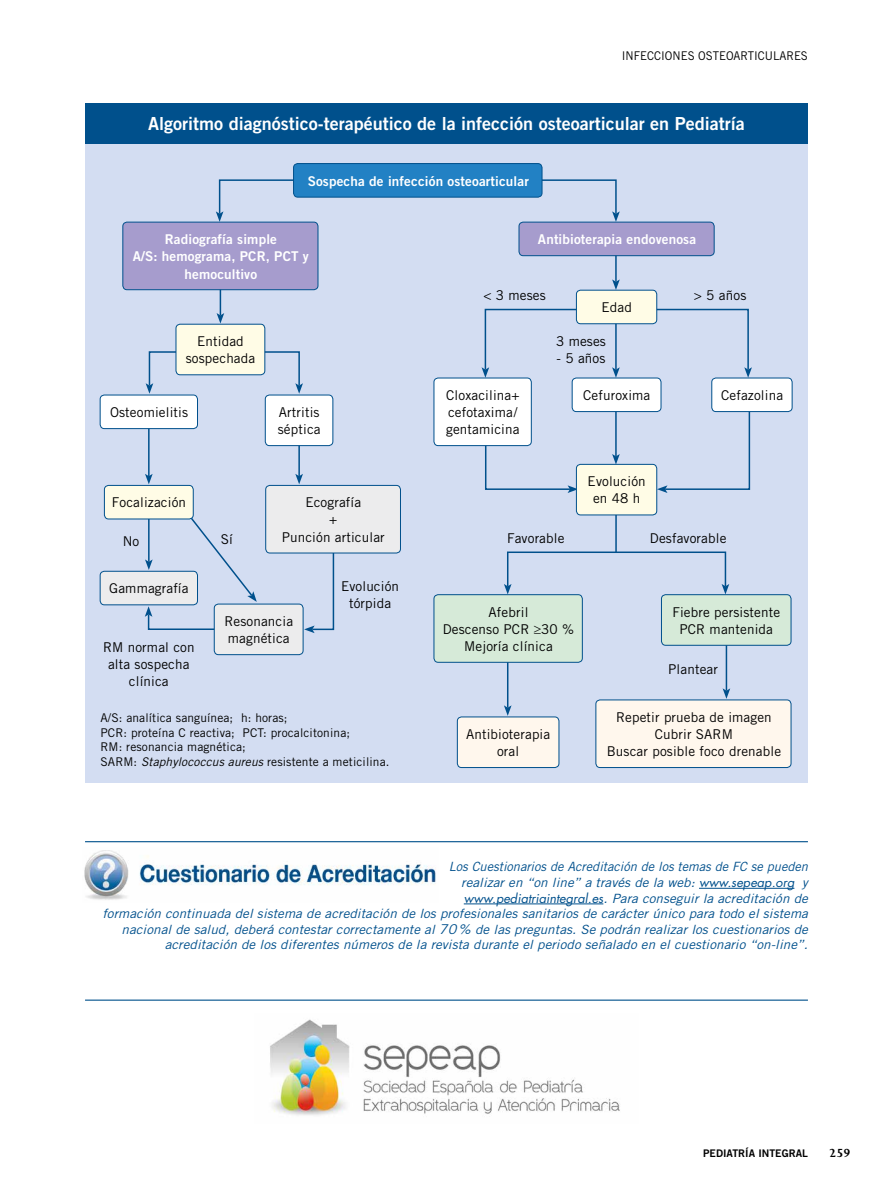
<style>
.page{position:relative;width:893px;height:1191px;background:#fff}
.page>*{position:absolute;margin:0;border:0;box-sizing:border-box;transform-origin:0 0}
.t1{font:18px "Trade Gothic Bold Two";color:#fff}
.t2{font:13.5px/17.2px "Trade Gothic";letter-spacing:.01em;color:#000;text-align:center}
.t3{font:13.5px/17.2px "Trade Gothic Bold Two";letter-spacing:.01em;color:#fff;text-align:center}
.t4{font:700 13.5px "Joanna MT Std";color:#000}
.t5{font:italic 12.75px/15.6px "Trade Gothic";letter-spacing:.005em;color:#00508c;text-align:right}
.t6{font:12px/14.4px "Trade Gothic";letter-spacing:.01em;color:#000}
.t7{font:12px "Trade Gothic";letter-spacing:.01em;color:#000;scale:.95 1}
.t8{font:10.5px "Trade Gothic Bold Two";color:#000}
.s1{font-style:italic}
.s2{font-family:"Futura"}
.s3{font-size:13.5px}
</style>
<div class="page">
<div style="left:85px;top:140px;width:723px;height:642px;background:#d3ddf2"></div>
<div style="left:85px;top:103px;width:723px;height:40px;background:#00508c"></div>
<hr style="left:220px;top:282px;width:1px;height:33px;background:#00508c">
<svg style="left:217px;top:313px;width:7px;height:10px"></svg>
<hr style="left:615px;top:249px;width:2px;height:33px;background:#00508c">
<svg style="left:612px;top:279px;width:8px;height:11px"></svg>
<hr style="left:615px;top:316px;width:2px;height:53px;background:#00508c">
<svg style="left:612px;top:370px;width:8px;height:8px"></svg>
<hr style="left:615px;top:402px;width:2px;height:54px;background:#00508c">
<svg style="left:612px;top:454px;width:8px;height:10px"></svg>
<hr style="left:507px;top:654px;width:1px;height:53px;background:#00508c">
<svg style="left:504px;top:705px;width:8px;height:11px"></svg>
<hr style="left:726px;top:637px;width:1px;height:53px;background:#00508c">
<svg style="left:723px;top:688px;width:7px;height:11px"></svg>
<hr style="left:298px;top:443px;width:2px;height:33px;background:#00508c">
<svg style="left:295px;top:474px;width:8px;height:10px"></svg>
<hr style="left:148px;top:425px;width:2px;height:51px;background:#00508c">
<svg style="left:145px;top:474px;width:8px;height:10px"></svg>
<hr style="left:148px;top:508px;width:2px;height:54px;background:#00508c">
<svg style="left:145px;top:559px;width:8px;height:11px"></svg>
<svg style="left:216px;top:211px;width:7px;height:11px"></svg>
<svg style="left:612px;top:211px;width:8px;height:11px"></svg>
<div style="left:149px;top:351px;width:151px;height:35px;border:2px solid #00508c"></div>
<svg style="left:146px;top:383px;width:7px;height:11px"></svg>
<svg style="left:295px;top:383px;width:8px;height:11px"></svg>
<div style="left:485px;top:309px;width:264px;height:61px;border:2px solid #00508c"></div>
<svg style="left:482px;top:367px;width:7px;height:11px"></svg>
<svg style="left:744px;top:367px;width:8px;height:11px"></svg>
<svg style="left:304px;top:553px;width:31px;height:80px"></svg>
<svg style="left:657px;top:396px;width:96px;height:97px"></svg>
<svg style="left:482px;top:428px;width:96px;height:65px"></svg>
<div style="left:148px;top:614px;width:110px;height:16px;border:2px solid #00508c"></div>
<svg style="left:188px;top:514px;width:73px;height:103px"></svg>
<svg style="left:145px;top:606px;width:7px;height:11px"></svg>
<div style="left:507px;top:551px;width:219px;height:36px;border:2px solid #00508c"></div>
<svg style="left:504px;top:584px;width:8px;height:10px"></svg>
<svg style="left:722px;top:584px;width:7px;height:10px"></svg>
<hr style="left:615px;top:486px;width:2px;height:66px;background:#00508c">
<div style="left:294px;top:164px;width:248px;height:33px;background:#2281c4;border-radius:4px"></div>
<div style="left:293px;top:163px;width:249px;height:34px;border:1px solid #00508c;border-radius:4px"></div>
<div style="left:596px;top:700px;width:195px;height:67px;background:#fff7ed;border-radius:4px"></div>
<div style="left:596px;top:699px;width:195px;height:68px;border:1px solid #00508c;border-radius:4px"></div>
<div style="left:457px;top:717px;width:102px;height:50px;background:#fff7ed;border-radius:4px"></div>
<div style="left:457px;top:716px;width:102px;height:51px;border:1px solid #00508c;border-radius:4px"></div>
<div style="left:100px;top:395px;width:97px;height:33px;background:#fff;border-radius:4px"></div>
<div style="left:100px;top:395px;width:98px;height:34px;border:1px solid #00508c;border-radius:4px"></div>
<div style="left:572px;top:378px;width:89px;height:33px;background:#fff;border-radius:4px"></div>
<div style="left:572px;top:378px;width:89px;height:34px;border:1px solid #00508c;border-radius:4px"></div>
<div style="left:712px;top:378px;width:80px;height:33px;background:#fff;border-radius:4px"></div>
<div style="left:711px;top:378px;width:81px;height:34px;border:1px solid #00508c;border-radius:4px"></div>
<div style="left:265px;top:395px;width:68px;height:50px;background:#fff;border-radius:4px"></div>
<div style="left:265px;top:395px;width:68px;height:51px;border:1px solid #00508c;border-radius:4px"></div>
<div style="left:434px;top:378px;width:97px;height:67px;background:#fff;border-radius:4px"></div>
<div style="left:434px;top:378px;width:97px;height:68px;border:1px solid #00508c;border-radius:4px"></div>
<div style="left:100px;top:571px;width:97px;height:34px;background:#ececed;border-radius:4px"></div>
<div style="left:100px;top:571px;width:98px;height:34px;border:1px solid #00508c;border-radius:4px"></div>
<div style="left:214px;top:604px;width:89px;height:50px;background:#ececed;border-radius:4px"></div>
<div style="left:214px;top:604px;width:89px;height:51px;border:1px solid #00508c;border-radius:4px"></div>
<div style="left:266px;top:485px;width:134px;height:68px;background:#ececed;border-radius:4px"></div>
<div style="left:265px;top:485px;width:136px;height:68px;border:1px solid #00508c;border-radius:4px"></div>
<div style="left:434px;top:594px;width:148px;height:68px;background:#d6ead8;border-radius:4px"></div>
<div style="left:434px;top:594px;width:149px;height:68px;border:1px solid #00508c;border-radius:4px"></div>
<div style="left:661px;top:594px;width:130px;height:51px;background:#d6ead8;border-radius:4px"></div>
<div style="left:661px;top:594px;width:130px;height:51px;border:1px solid #00508c;border-radius:4px"></div>
<div style="left:176px;top:324px;width:89px;height:51px;background:#fffce6;border-radius:4px"></div>
<div style="left:176px;top:324px;width:89px;height:51px;border:1px solid #00508c;border-radius:4px"></div>
<div style="left:576px;top:290px;width:81px;height:34px;background:#fffce6;border-radius:4px"></div>
<div style="left:576px;top:290px;width:81px;height:34px;border:1px solid #00508c;border-radius:4px"></div>
<div style="left:576px;top:464px;width:81px;height:51px;background:#fffce6;border-radius:4px"></div>
<div style="left:576px;top:464px;width:81px;height:51px;border:1px solid #00508c;border-radius:4px"></div>
<div style="left:104px;top:485px;width:89px;height:34px;background:#fffce6;border-radius:4px"></div>
<div style="left:104px;top:485px;width:89px;height:34px;border:1px solid #00508c;border-radius:4px"></div>
<div style="left:123px;top:222px;width:195px;height:68px;background:#a69ccd;border-radius:4px"></div>
<div style="left:123px;top:222px;width:195px;height:68px;border:1px solid #00508c;border-radius:4px"></div>
<div style="left:519px;top:222px;width:195px;height:34px;background:#a69ccd;border-radius:4px"></div>
<div style="left:519px;top:222px;width:195px;height:34px;border:1px solid #00508c;border-radius:4px"></div>
<hr style="left:85px;top:999px;width:723px;height:1px;background:#00508c">
<img style="left:270px;top:1019px;width:350px;height:96px">
<hr style="left:699px;top:888px;width:95px;height:1px;background:#00508c">
<hr style="left:464px;top:903px;width:139px;height:1px;background:#00508c">
<img style="left:84px;top:850px;width:352px;height:50px">
<hr style="left:85px;top:841px;width:723px;height:1px;background:#00508c">
<p class="t7" style="left:622px;top:49px;width:197px">Infecci ones osteoarti culares</p>
<h1 class="t1" style="left:148px;top:113px;width:598px">Algoritmo diagnóstico-terapéutico de la infección osteoarticular en Pediatría</h1>
<p class="t3" style="left:308px;top:172px;width:223px">Sospecha de infección osteoarticular</p>
<p class="t3" style="left:133px;top:230px;width:178px">Radiografía simple<br>A/S: hemograma, PCR, PCT y hemocultivo</p>
<p class="t3" style="left:538px;top:231px;width:160px">Antibioterapia endovenosa</p>
<p class="t2" style="left:483px;top:286px;width:64px">&lt; 3 meses</p>
<p class="t2" style="left:694px;top:286px;width:54px">&gt; 5 años</p>
<p class="t2" style="left:186px;top:332px;width:71px">Entidad sospechada</p>
<p class="t2" style="left:110px;top:403px;width:80px">Osteomielitis</p>
<p class="t2" style="left:278px;top:403px;width:44px;text-align:left">Artritis séptica</p>
<p class="t2" style="left:112px;top:494px;width:76px">Focalización</p>
<p class="t2" style="left:305px;top:493px;width:57px">Ecografía +</p>
<p class="t2" style="left:123px;top:532px;width:18px">No</p>
<p class="t2" style="left:221px;top:530px;width:14px">Sí</p>
<p class="t2" style="left:282px;top:528px;width:105px">Punción articular</p>
<p class="t2" style="left:109px;top:579px;width:81px">Gammagrafía</p>
<p class="t2" style="left:341px;top:577px;width:60px">Evolución tórpida</p>
<p class="t2" style="left:224px;top:612px;width:70px;text-align:left">Resonancia magnética</p>
<p class="t2" style="left:103px;top:638px;width:93px">RM normal con alta sospecha clínica</p>
<p class="t6" style="left:100px;top:711px;width:291px">A/S: analítica sanguínea; h: horas;<br>PCR: proteína C reactiva; PCT: procalcitonina;<br>RM: resonancia magnética;<br>SARM: <span class="s1">Staphylococcus aureus</span> resistente a meticilina.</p>
<p class="t2" style="left:601px;top:298px;width:32px">Edad</p>
<p class="t2" style="left:446px;top:386px;width:75px;text-align:left">Cloxacilina+ cefotaxima/ gentamicina</p>
<p class="t2" style="left:556px;top:332px;width:51px">3 meses</p>
<p class="t2" style="left:556px;top:349px;width:50px">- 5 años</p>
<p class="t2" style="left:583px;top:386px;width:69px">Cefuroxima</p>
<p class="t2" style="left:721px;top:386px;width:63px">Cefazolina</p>
<p class="t2" style="left:588px;top:472px;width:60px">Evolución en 48 h</p>
<p class="t2" style="left:507px;top:529px;width:59px">Favorable</p>
<p class="t2" style="left:650px;top:529px;width:78px">Desfavorable</p>
<p class="t2" style="left:443px;top:603px;width:133px">Afebril<br>Descenso PCR ≥30 %<br>Mejoría clínica</p>
<p class="t2" style="left:672px;top:603px;width:109px">Fiebre persistente<br>PCR mantenida</p>
<p class="t2" style="left:466px;top:725px;width:86px">Antibioterapia oral</p>
<p class="t2" style="left:668px;top:660px;width:51px">Plantear</p>
<p class="t2" style="left:607px;top:708px;width:176px">Repetir prueba de imagen<br>Cubrir SARM<br>Buscar posible foco drenable</p>
<p class="t5" style="left:102px;top:859px;width:707px">Los Cuestionarios de Acreditación de los temas de FC se pueden<br>realizar en “on line” a través de la web: <span class="s2">www.sepeap.org</span> y<br><span class="s2">www.pediatriaintegral.es</span>. Para conseguir la acreditación de<br>formación continuada del sistema de acreditación de los profesionales sanitarios de carácter único para todo el sistema nacional de salud, deberá contestar correctamente al <span class="s3">70%</span> de las preguntas. Se podrán realizar los cuestionarios de acreditación de los diferentes números de la revista durante el periodo señalado en el cuestionario “on-line”.</p>
<p class="t8" style="left:703px;top:1146px;width:106px">PEDIATRÍA INTEGRAL</p>
<p class="t4" style="left:829px;top:1145px;width:23px">259</p>
</div>
